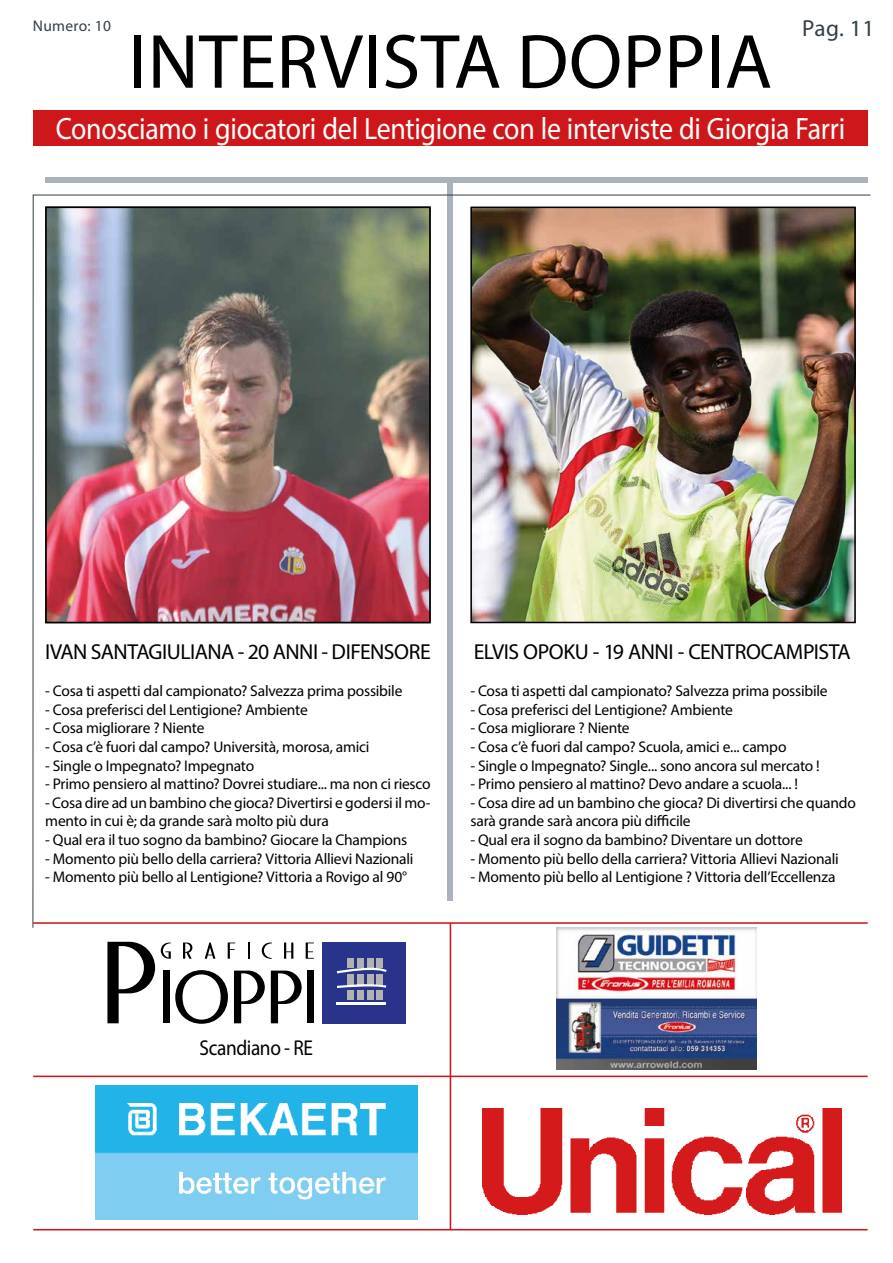
<style>
.page{position:relative;width:893px;height:1263px;background:#fff}
.page>*{position:absolute;margin:0;border:0;box-sizing:border-box;transform-origin:0 0}
.t1{font:77.4px "Myriad Pro";letter-spacing:.005em;color:#000}
.t2{font:31.05px "Myriad Pro";letter-spacing:-.01em;color:#fff;scale:.9 1}
.t3{font:23.25px "Myriad Pro";color:#333e46}
.t4{font:21.75px "Myriad Pro";letter-spacing:-.025em;color:#000}
.t5{font:21.45px "Myriad Pro";letter-spacing:-.02em;color:#000;scale:.9 1}
.t6{font:15.45px/18.6px "Myriad Pro";letter-spacing:-.015em;color:#000}
.t7{font:15.45px "Myriad Pro";letter-spacing:.02em;color:#333e46}
</style>
<div class="page">
<div style="left:33px;top:110px;width:835px;height:35px;background:#cd171a"></div>
<div style="left:45px;top:178px;width:823px;height:5px;background:#aab3bb"></div>
<hr style="left:33px;top:1229px;width:835px;height:1px;background:#cd171a">
<hr style="left:33px;top:1075px;width:835px;height:2px;background:#cd171a">
<hr style="left:450px;top:923px;width:1px;height:307px;background:#cd171a">
<img style="left:482px;top:1108px;width:359px;height:107px">
<img style="left:95px;top:1085px;width:322px;height:135px">
<img style="left:557px;top:928px;width:200px;height:141px">
<div style="left:322px;top:942px;width:83px;height:82px;background:#28348b"></div>
<div style="left:348px;top:958px;width:6px;height:10px;background:#b3b2b2"></div>
<div style="left:357px;top:958px;width:6px;height:10px;background:#b3b2b2"></div>
<div style="left:367px;top:958px;width:6px;height:10px;background:#b3b2b2"></div>
<div style="left:377px;top:958px;width:6px;height:10px;background:#b3b2b2"></div>
<div style="left:348px;top:974px;width:6px;height:10px;background:#b3b2b2"></div>
<div style="left:357px;top:974px;width:6px;height:10px;background:#b3b2b2"></div>
<div style="left:367px;top:974px;width:6px;height:10px;background:#b3b2b2"></div>
<div style="left:377px;top:974px;width:6px;height:10px;background:#b3b2b2"></div>
<div style="left:348px;top:990px;width:6px;height:10px;background:#b3b2b2"></div>
<div style="left:357px;top:990px;width:6px;height:10px;background:#b3b2b2"></div>
<div style="left:367px;top:990px;width:6px;height:10px;background:#b3b2b2"></div>
<div style="left:377px;top:990px;width:6px;height:10px;background:#b3b2b2"></div>
<svg style="left:107px;top:942px;width:48px;height:81px"></svg>
<div style="left:163px;top:970px;width:6px;height:53px;background:#000"></div>
<svg style="left:175px;top:970px;width:53px;height:54px"></svg>
<svg style="left:234px;top:970px;width:31px;height:53px"></svg>
<svg style="left:271px;top:970px;width:31px;height:53px"></svg>
<div style="left:308px;top:970px;width:6px;height:53px;background:#000"></div>
<svg style="left:161px;top:942px;width:10px;height:17px"></svg>
<svg style="left:183px;top:942px;width:9px;height:17px"></svg>
<svg style="left:205px;top:942px;width:10px;height:17px"></svg>
<svg style="left:228px;top:942px;width:7px;height:17px"></svg>
<svg style="left:248px;top:942px;width:2px;height:17px"></svg>
<svg style="left:262px;top:942px;width:10px;height:17px"></svg>
<svg style="left:284px;top:942px;width:9px;height:17px"></svg>
<svg style="left:306px;top:942px;width:8px;height:17px"></svg>
<svg style="left:337px;top:967px;width:50px;height:6px"></svg>
<svg style="left:337px;top:984px;width:49px;height:4px"></svg>
<hr style="left:337px;top:1002px;width:49px;height:2px;background:#fff">
<img style="left:32px;top:194px;width:839px;height:734px">
<p class="t7" style="left:33px;top:16px;width:80px">Numero: 10</p>
<h3 class="t3" style="left:802px;top:14px;width:73px">Pag. 11</h3>
<h1 class="t1" style="left:129px;top:14px;width:645px">INTERVISTA DOPPIA</h1>
<h2 class="t2" style="left:56px;top:110px;width:879px">Conosciamo i giocatori del Lentigione con le interviste di Giorgia Farri</h2>
<h3 class="t4" style="left:45px;top:638px;width:387px">IVAN SANTAGIULIANA - 20 ANNI - DIFENSORE</h3>
<p class="t6" style="left:45px;top:681px;width:359px">- Cosa ti aspetti dal campionato? Salvezza prima possibile</p>
<p class="t6" style="left:45px;top:700px;width:264px">- Cosa preferisci del Lentigione? Ambiente</p>
<p class="t6" style="left:45px;top:719px;width:161px">- Cosa migliorare ? Niente</p>
<p class="t6" style="left:45px;top:737px;width:326px">- Cosa c’è fuori dal campo? Università, morosa, amici</p>
<p class="t6" style="left:45px;top:756px;width:210px">- Single o Impegnato? Impegnato</p>
<p class="t6" style="left:45px;top:774px;width:387px">- Primo pensiero al mattino? Dovrei studiare... ma non ci riesco</p>
<p class="t6" style="left:45px;top:793px;width:387px">- Cosa dire ad un bambino che gioca? Divertirsi e godersi il mo&shy;mento in cui è; da grande sarà molto più dura</p>
<p class="t6" style="left:45px;top:830px;width:364px">- Qual era il tuo sogno da bambino? Giocare la Champions</p>
<p class="t6" style="left:45px;top:849px;width:370px">- Momento più bello della carriera? Vittoria Allievi Nazionali</p>
<p class="t6" style="left:45px;top:867px;width:363px">- Momento più bello al Lentigione? Vittoria a Rovigo al 90°</p>
<h3 class="t4" style="left:474px;top:638px;width:379px">ELVIS OPOKU - 19 ANNI - CENTROCAMPISTA</h3>
<p class="t6" style="left:470px;top:681px;width:359px">- Cosa ti aspetti dal campionato? Salvezza prima possibile</p>
<p class="t6" style="left:470px;top:700px;width:264px">- Cosa preferisci del Lentigione? Ambiente</p>
<p class="t6" style="left:470px;top:719px;width:161px">- Cosa migliorare ? Niente</p>
<p class="t6" style="left:470px;top:737px;width:318px">- Cosa c’è fuori dal campo? Scuola, amici e... campo</p>
<p class="t6" style="left:470px;top:756px;width:351px">- Single o Impegnato? Single... sono ancora sul mercato !</p>
<p class="t6" style="left:470px;top:774px;width:329px">- Primo pensiero al mattino? Devo andare a scuola... !</p>
<p class="t6" style="left:470px;top:793px;width:387px">- Cosa dire ad un bambino che gioca? Di divertirsi che quando sarà grande sarà ancora più difficile</p>
<p class="t6" style="left:470px;top:830px;width:334px">- Qual era il sogno da bambino? Diventare un dottore</p>
<p class="t6" style="left:470px;top:849px;width:370px">- Momento più bello della carriera? Vittoria Allievi Nazionali</p>
<p class="t6" style="left:470px;top:867px;width:367px">- Momento più bello al Lentigione ? Vittoria dell’Eccellenza</p>
<h3 class="t5" style="left:199px;top:1035px;width:128px">Scandiano - RE</h3>
</div>
